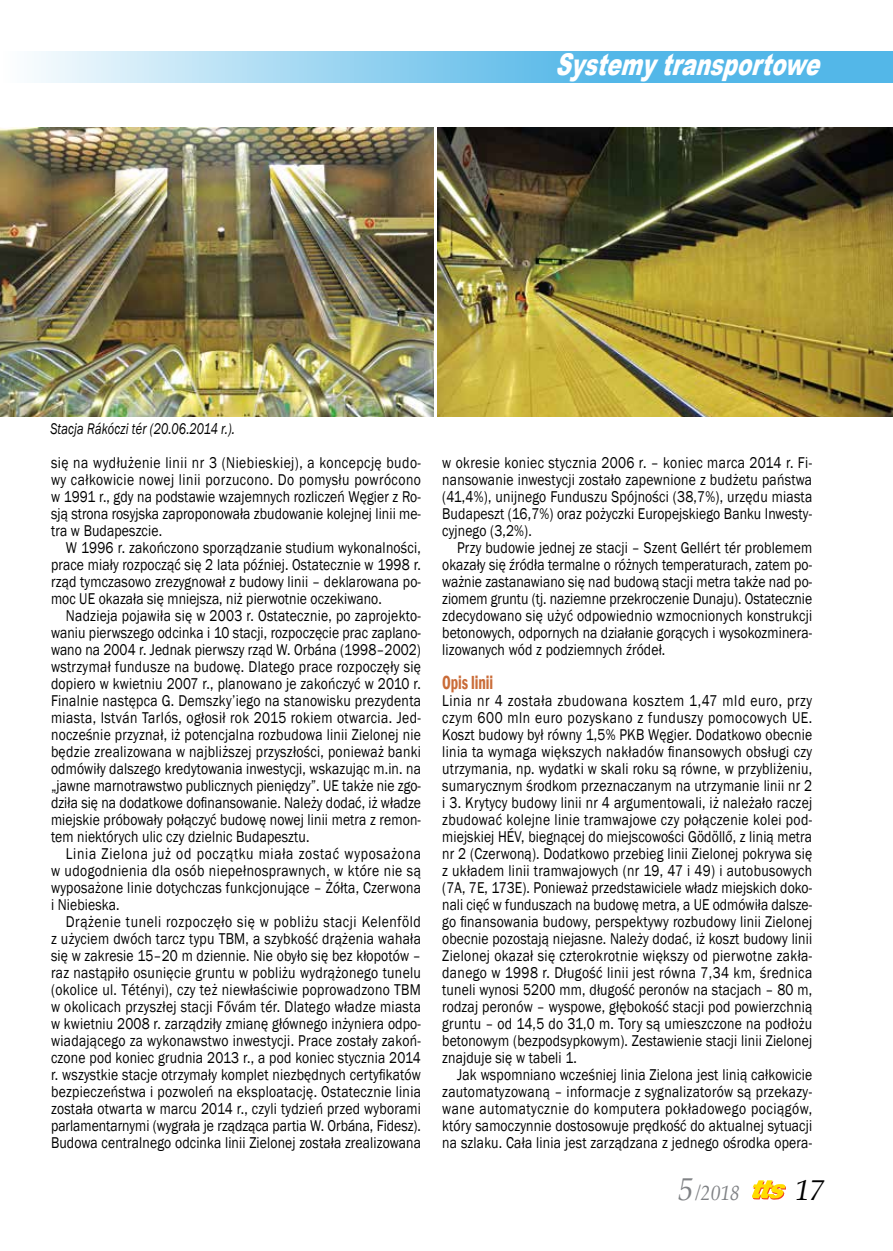
<style>
.page{position:relative;width:893px;height:1251px;background:#fff}
.page>*{position:absolute;margin:0;border:0;box-sizing:border-box;transform-origin:0 0}
.t1{font:italic 900 30px "Arial";color:#fff;scale:.71 1}
.t2{font:italic 30px "Palatino Linotype";color:#000}
.t3{font:italic 21.45px "Palatino Linotype";color:#808285;scale:.91 1}
.t4{font:600 condensed 19.5px "Franklin Gothic";letter-spacing:-.005em;color:#ca6c38;scale:.8 1}
.t5{font:16.05px/17px "Franklin Gothic";letter-spacing:.01em;color:#000;text-align:justify;scale:.85 1}
.t6{font:italic 15.9px "Franklin Gothic";letter-spacing:.01em;color:#000;scale:.78 1}
.s1{font-size:33px}
</style>
<div class="page">
<svg style="left:34px;top:51px;width:859px;height:32px;background:#87ccee"></svg>
<svg style="left:752px;top:1180px;width:34px;height:19px"></svg>
<img style="left:0;top:128px;width:434px;height:288px">
<img style="left:438px;top:128px;width:455px;height:288px">
<h1 class="t1" style="left:555px;top:42px;width:388px">Systemytransportowe</h1>
<p class="t6" style="left:50px;top:418px;width:238px">Stacja Rákóczi tér (20.06.2014 r.).</p>
<p class="t5" style="left:51px;top:454px;width:437px">się na wydłużenie linii nr 3 (Niebieskiej), a koncepcję budo&shy;wy całkowicie nowej linii porzucono. Do pomysłu powrócono w 1991 r., gdy na podstawie wzajemnych rozliczeń Węgier z Ro&shy;sją strona rosyjska zaproponowała zbudowanie kolejnej linii me&shy;tra w Budapeszcie.</p>
<p class="t5" style="left:51px;top:539px;width:437px;text-indent:15px">W 1996 r. zakończono sporządzanie studium wykonalności, prace miały rozpocząć się 2 lata później. Ostatecznie w 1998 r. rząd tymczasowo zrezygnował z budowy linii – deklarowana po&shy;moc UE okazała się mniejsza, niż pierwotnie oczekiwano.</p>
<p class="t5" style="left:51px;top:607px;width:437px;text-indent:15px">Nadzieja pojawiła się w 2003 r. Ostatecznie, po zaprojekto&shy;waniu pierwszego odcinka i 10 stacji, rozpoczęcie prac zaplano&shy;wano na 2004 r. Jednak pierwszy rząd W. Orbána (1998–2002) wstrzymał fundusze na budowę. Dlatego prace rozpoczęły się dopiero w kwietniu 2007 r., planowano je zakończyć w 2010 r.<br>Finalnie następca G. Demszky’iego na stanowisku prezydenta miasta, István Tarlós, ogłosił rok 2015 rokiem otwarcia. Jed&shy;nocześnie przyznał, iż potencjalna rozbudowa linii Zielonej nie będzie zrealizowana w najbliższej przyszłości, ponieważ banki odmówiły dalszego kredytowania inwestycji, wskazując m.in. na „jawne marnotrawstwo publicznych pieniędzy”. UE także nie zgo&shy;dziła się na dodatkowe dofinansowanie. Należy dodać, iż władze miejskie próbowały połączyć budowę nowej linii metra z remon&shy;tem niektórych ulic czy dzielnic Budapesztu.</p>
<p class="t5" style="left:51px;top:845px;width:437px;text-indent:15px">Linia Zielona już od początku miała zostać wyposażona w udogodnienia dla osób niepełnosprawnych, w które nie są wyposażone linie dotychczas funkcjonujące – Żółta, Czerwona i Niebieska.</p>
<p class="t5" style="left:51px;top:913px;width:437px;text-indent:15px">Drążenie tuneli rozpoczęło się w pobliżu stacji Kelenföld z użyciem dwóch tarcz typu TBM, a szybkość drążenia wahała się w zakresie 15–20 m dziennie. Nie obyło się bez kłopotów – raz nastąpiło osunięcie gruntu w pobliżu wydrążonego tunelu (okolice ul. Tétényi), czy też niewłaściwie poprowadzono TBM w okolicach przyszłej stacji Fővám tér. Dlatego władze miasta w kwietniu 2008 r. zarządziły zmianę głównego inżyniera odpo&shy;wiadającego za wykonawstwo inwestycji. Prace zostały zakoń&shy;czone pod koniec grudnia 2013 r., a pod koniec stycznia 2014 r. wszystkie stacje otrzymały komplet niezbędnych certyfikatów bezpieczeństwa i pozwoleń na eksploatację. Ostatecznie linia została otwarta w marcu 2014 r., czyli tydzień przed wyborami parlamentarnymi (wygrała je rządząca partia W. Orbána, Fidesz).<br>Budowa centralnego odcinka linii Zielonej została zrealizowana</p>
<p class="t5" style="left:442px;top:454px;width:437px">w okresie koniec stycznia 2006 r. – koniec marca 2014 r. Fi&shy;nansowanie inwestycji zostało zapewnione z budżetu państwa (41,4%), unijnego Funduszu Spójności (38,7%), urzędu miasta Budapeszt (16,7%) oraz pożyczki Europejskiego Banku Inwesty&shy;cyjnego (3,2%).</p>
<p class="t5" style="left:442px;top:539px;width:437px;text-indent:15px">Przy budowie jednej ze stacji – Szent Gellért tér problemem okazały się źródła termalne o różnych temperaturach, zatem po&shy;ważnie zastanawiano się nad budową stacji metra także nad po&shy;ziomem gruntu (tj. naziemne przekroczenie Dunaju). Ostatecznie zdecydowano się użyć odpowiednio wzmocnionych konstrukcji betonowych, odpornych na działanie gorących i wysokozminera&shy;lizowanych wód z podziemnych źródeł.</p>
<p class="t4" style="left:442px;top:669px;width:65px">Opis linii</p>
<p class="t5" style="left:442px;top:692px;width:437px">Linia nr 4 została zbudowana kosztem 1,47 mld euro, przy czym 600 mln euro pozyskano z funduszy pomocowych UE.<br>Koszt budowy był równy 1,5% PKB Węgier. Dodatkowo obecnie linia ta wymaga większych nakładów finansowych obsługi czy utrzymania, np. wydatki w skali roku są równe, w przybliżeniu, sumarycznym środkom przeznaczanym na utrzymanie linii nr 2 i 3. Krytycy budowy linii nr 4 argumentowali, iż należało raczej zbudować kolejne linie tramwajowe czy połączenie kolei pod&shy;miejskiej HÉV, biegnącej do miejscowości Gödöllő, z linią metra nr 2 (Czerwoną). Dodatkowo przebieg linii Zielonej pokrywa się z układem linii tramwajowych (nr 19, 47 i 49) i autobusowych (7A, 7E, 173E). Ponieważ przedstawiciele władz miejskich doko&shy;nali cięć w funduszach na budowę metra, a UE odmówiła dalsze&shy;go finansowania budowy, perspektywy rozbudowy linii Zielonej obecnie pozostają niejasne. Należy dodać, iż koszt budowy linii Zielonej okazał się czterokrotnie większy od pierwotne zakła&shy;danego w 1998 r. Długość linii jest równa 7,34 km, średnica tuneli wynosi 5200 mm, długość peronów na stacjach – 80 m, rodzaj peronów – wyspowe, głębokość stacji pod powierzchnią gruntu – od 14,5 do 31,0 m. Tory są umieszczone na podłożu betonowym (bezpodsypkowym). Zestawienie stacji linii Zielonej znajduje się w tabeli 1.</p>
<p class="t5" style="left:442px;top:1065px;width:437px;text-indent:15px">Jak wspomniano wcześniej linia Zielona jest linią całkowicie zautomatyzowaną – informacje z sygnalizatorów są przekazy&shy;wane automatycznie do komputera pokładowego pociągów, który samoczynnie dostosowuje prędkość do aktualnej sytuacji na szlaku. Cała linia jest zarządzana z jednego ośrodka opera-</p>
<h2 class="t3" style="left:678px;top:1176px;width:69px"><span class="s1">5</span> /2018</h2>
<h1 class="t2" style="left:795px;top:1167px;width:31px">17</h1>
</div>
